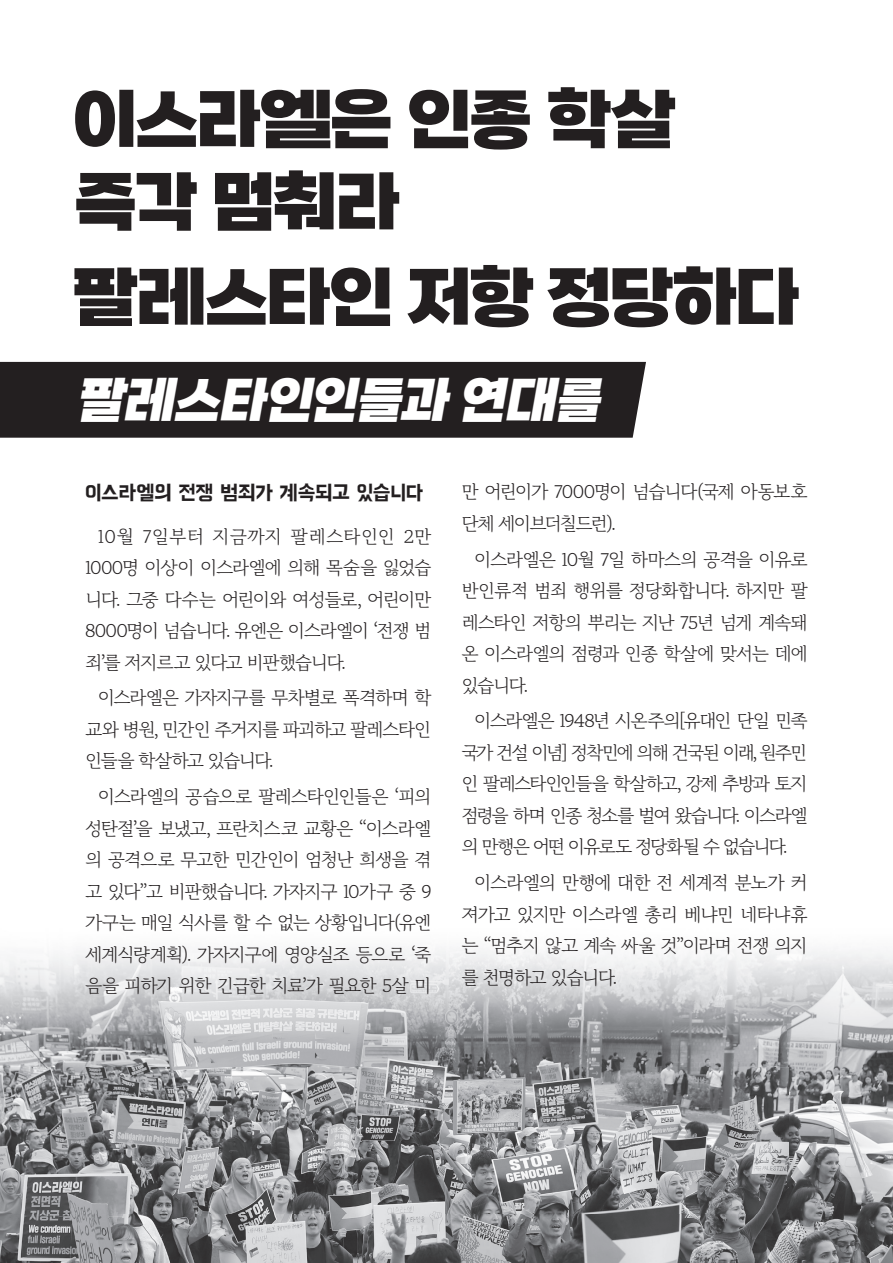
<style>
.page{position:relative;width:893px;height:1263px;background:#fff}
.page>*{position:absolute;margin:0;border:0;box-sizing:border-box;transform-origin:0 0}
.t1{font:67.5px/82.5px "SB Aggro B";letter-spacing:-.045em;color:#231f20}
.t2{font:italic 51px "SB Aggro B";color:#fff;scale:.95 1}
.t3{font:21px "BMHANNA11 yrsold OTF";letter-spacing:-.02em;color:#231f20}
.t4{font:300 18px/31.5px "Maru Buriot";letter-spacing:-.085em;color:#231f20;text-align:justify}
</style>
<div class="page">
<img style="left:0;top:948px;width:893px;height:315px">
<div style="left:0;top:362px;width:646px;height:76px;background:#231f20"></div>
<h1 class="t1" style="left:73px;top:84px;width:604px">이스라엘은 인종 학살 즉각 멈춰라</h1>
<h1 class="t1" style="left:73px;top:262px;width:728px">팔레스타인 저항 정당하다</h1>
<h2 class="t2" style="left:77px;top:374px;width:565px">팔레스타인인들과 연대를</h2>
<p class="t3" style="left:85px;top:483px;width:340px">이스라엘의 전쟁 범죄가 계속되고 있습니다</p>
<p class="t4" style="left:85px;top:520px;width:348px;text-indent:13px">10월 7일부터 지금까지 팔레스타인인 2만 1000명 이상이 이스라엘에 의해 목숨을 잃었습 니다. 그중 다수는 어린이와 여성들로, 어린이만 8000명이 넘습니다. 유엔은 이스라엘이 ‘전쟁 범 죄’를 저지르고 있다고 비판했습니다.</p>
<p class="t4" style="left:85px;top:682px;width:348px;text-indent:13px">이스라엘은 가자지구를 무차별로 폭격하며 학 교와 병원, 민간인 주거지를 파괴하고 팔레스타인 인들을 학살하고 있습니다.</p>
<p class="t4" style="left:85px;top:781px;width:348px;text-indent:13px">이스라엘의 공습으로 팔레스타인인들은 ‘피의 성탄절’을 보냈고, 프란치스코 교황은 “이스라엘 의 공격으로 무고한 민간인이 엄청난 희생을 겪 고 있다”고 비판했습니다. 가자지구 10가구 중 9 가구는 매일 식사를 할 수 없는 상황입니다(유엔 세계식량계획). 가자지구에 영양실조 등으로 ‘죽 음을 피하기 위한 긴급한 치료’가 필요한 5살 미</p>
<p class="t4" style="left:461px;top:476px;width:348px">만 어린이가 7000명이 넘습니다(국제 아동보호 단체 세이브더칠드런).</p>
<p class="t4" style="left:461px;top:543px;width:348px;text-indent:13px">이스라엘은 10월 7일 하마스의 공격을 이유로 반인류적 범죄 행위를 정당화합니다. 하지만 팔 레스타인 저항의 뿌리는 지난 75년 넘게 계속돼 온 이스라엘의 점령과 인종 학살에 맞서는 데에 있습니다.</p>
<p class="t4" style="left:461px;top:705px;width:348px;text-indent:13px">이스라엘은 1948년 시온주의[유대인 단일 민족 국가 건설 이념] 정착민에 의해 건국된 이래, 원주민 인 팔레스타인인들을 학살하고, 강제 추방과 토지 점령을 하며 인종 청소를 벌여 왔습니다. 이스라엘 의 만행은 어떤 이유로도 정당화될 수 없습니다.</p>
<p class="t4" style="left:461px;top:867px;width:348px;text-indent:13px">이스라엘의 만행에 대한 전 세계적 분노가 커 져가고 있지만 이스라엘 총리 베냐민 네타냐휴 는 “멈추지 않고 계속 싸울 것”이라며 전쟁 의지 를 천명하고 있습니다.</p>
</div>
